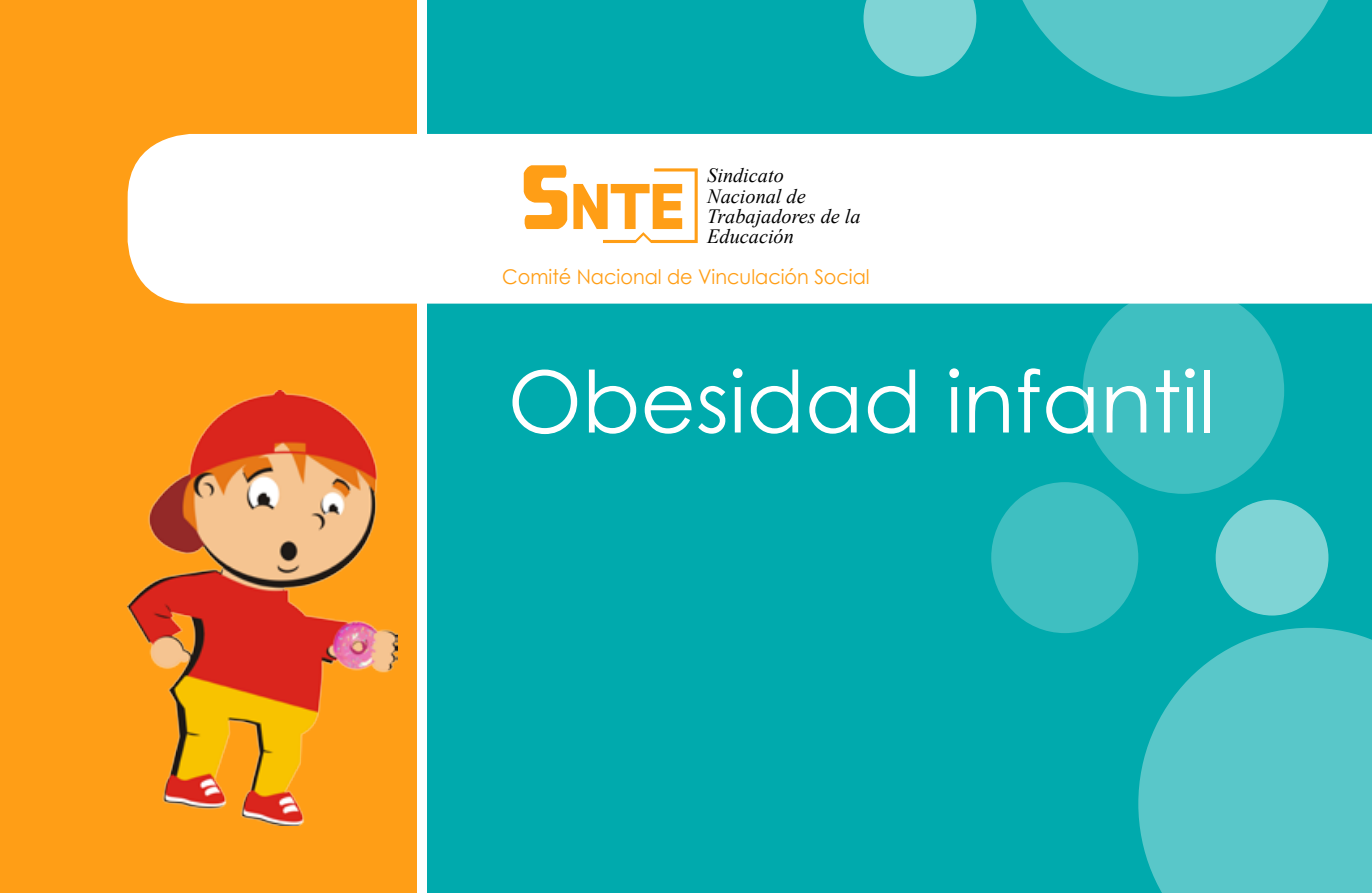
<style>
.page{position:relative;width:1372px;height:893px;background:#fff}
.page>*{position:absolute;margin:0;border:0;box-sizing:border-box;transform-origin:0 0}
.t1{font:85.5px "Century Gothic";color:#fff}
.t2{font:italic 20.25px/20.2px "Times New Roman";color:#000}
.t3{font:20.25px "Century Gothic";color:#ff9e16;scale:.95 1}
.t4{font:18.68px/18.7px "Myriad Pro";color:#000}
</style>
<div class="page">
<div style="left:0;top:0;width:417px;height:893px;background:#ff9e16"></div>
<div style="left:427px;top:0;width:944px;height:893px;background:#00aaad"></div>
<img style="left:128px;top:390px;width:269px;height:436px">
<div style="left:1082px;top:287px;width:202px;height:207px;background:#3fbfc1;border-radius:50%"></div>
<div style="left:1215px;top:500px;width:113px;height:115px;background:#7fd4d5;border-radius:50%"></div>
<svg style="left:863px;top:0;width:113px;height:77px"></svg>
<div style="left:991px;top:482px;width:147px;height:151px;background:#3fbfc1;border-radius:50%"></div>
<svg style="left:1138px;top:628px;width:233px;height:265px;background:#4ec3c5"></svg>
<svg style="left:1022px;top:0;width:307px;height:97px"></svg>
<div style="left:128px;top:134px;width:1243px;height:170px;background:#fff"></div>
<svg style="left:523px;top:165px;width:44px;height:64px;background:#ffbb5b"></svg>
<svg style="left:573px;top:168px;width:124px;height:75px;background:#ffd9a5"></svg>
<p class="t2" style="left:707px;top:165px;width:155px">Sindicato<br>Nacional de<br>Trabajadores de la<br>Educación</p>
<p class="t4" style="left:705px;top:169px;width:142px">Sindicato<br>Nacional de<br>Trabajadores de la<br>Educación</p>
<p class="t3" style="left:502px;top:262px;width:388px">Comité Nacional de Vinculación Social</p>
<h1 class="t1" style="left:507px;top:342px;width:709px">Obesidad infantil</h1>
</div>
